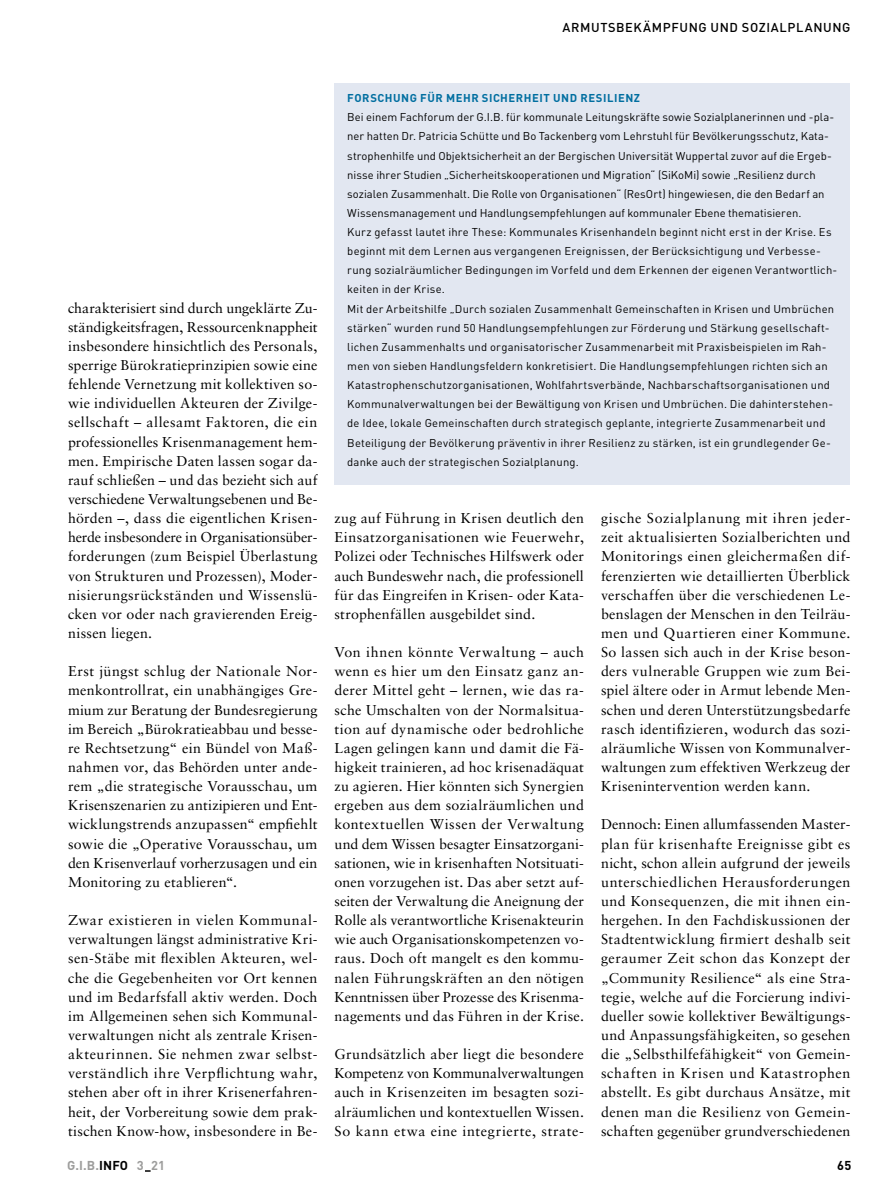
<style>
.page{position:relative;width:893px;height:1191px;background:#fff}
.page>*{position:absolute;margin:0;border:0;box-sizing:border-box;transform-origin:0 0}
._07_Fließtext{font:14.25px/19.2px "Sabon LT";letter-spacing:.015em;color:#000;text-align:justify}
.A_Rubrik{font:500 12.75px "DIN";letter-spacing:.045em;color:#000}
.t1{font:700 12.75px "DIN";letter-spacing:.01em;color:#9d9d9c}
.t2{font:700 12.75px "DIN";color:#000}
._10_Fließtext_Kasten{font:11.25px/19.2px "DIN";letter-spacing:.015em;color:#000}
._09_Headline_Kasten{font:700 11.25px "DIN";letter-spacing:.05em;color:#006ea0}
.s1{color:#000}
</style>
<div class="page">
<div style="left:334px;top:83px;width:516px;height:402px;background:#e2e7f1"></div>
<p class="A_Rubrik" style="left:562px;top:18px;width:290px">ARMUTSBEKÄMPFUNG UND SOZIALPLANUNG</p>
<p class="_07_Fließtext" style="left:68px;top:298px;width:251px">charakterisiert sind durch ungeklärte Zu&shy;ständigkeitsfragen, Ressourcenknappheit insbesondere hinsichtlich des Personals, sperrige Bürokratieprinzipien sowie eine fehlende Vernetzung mit kollektiven so&shy;wie individuellen Akteuren der Zivilge&shy;sellschaft – allesamt Faktoren, die ein professionelles Krisenmanagement hem&shy;men. Empirische Daten lassen sogar da&shy;rauf schließen – und das bezieht sich auf verschiedene Verwaltungsebenen und Be&shy;hörden –, dass die eigentlichen Krisen&shy;herde insbesondere in Organisationsüber&shy;forderungen (zum Beispiel Überlastung von Strukturen und Prozessen), Moder&shy;nisierungsrückständen und Wissenslü&shy;cken vor oder nach gravierenden Ereig&shy;nissen liegen.</p>
<p class="_07_Fließtext" style="left:68px;top:661px;width:251px">Erst jüngst schlug der Nationale Nor&shy;menkontrollrat, ein unabhängiges Gre&shy;mium zur Beratung der Bundesregierung im Bereich „Bürokratieabbau und besse&shy;re Rechtsetzung“ ein Bündel von Maß&shy;nahmen vor, das Behörden unter ande&shy;rem „die strategische Vorausschau, um Krisenszenarien zu antizipieren und Ent&shy;wicklungstrends anzupassen“ empfiehlt sowie die „Operative Vorausschau, um den Krisenverlauf vorherzusagen und ein Monitoring zu etablieren“.</p>
<p class="_07_Fließtext" style="left:68px;top:910px;width:251px">Zwar existieren in vielen Kommunal&shy;verwaltungen längst administrative Kri&shy;sen-Stäbe mit flexiblen Akteuren, wel&shy;che die Gegebenheiten vor Ort kennen und im Bedarfsfall aktiv werden. Doch im Allgemeinen sehen sich Kommunal&shy;verwaltungen nicht als zentrale Krisen&shy;akteurinnen. Sie nehmen zwar selbst&shy;verständlich ihre Verpflichtung wahr, stehen aber oft in ihrer Krisenerfahren&shy;heit, der Vorbereitung sowie dem prak&shy;tischen Know-how, insbesondere in Be-</p>
<p class="_09_Headline_Kasten" style="left:347px;top:90px;width:294px">FORSCHUNG FÜR MEHR SICHERHEIT UND RESILIENZ</p>
<p class="_10_Fließtext_Kasten" style="left:347px;top:107px;width:489px">Bei einem Fachforum der G.I.B. für kommunale Leitungskräfte sowie Sozialplanerinnen und -pla&shy;ner hatten Dr. Patricia Schütte und Bo Tackenberg vom Lehrstuhl für Bevölkerungsschutz, Kata&shy;strophenhilfe und Objektsicherheit an der Bergischen Universität Wuppertal zuvor auf die Ergeb&shy;nisse ihrer Studien „Sicherheitskooperationen und Migration“ (SiKoMi) sowie „Resilienz durch sozialen Zusammenhalt. Die Rolle von Organisationen“ (ResOrt) hingewiesen, die den Bedarf an Wissensmanagement und Handlungsempfehlungen auf kommunaler Ebene thematisieren.</p>
<p class="_10_Fließtext_Kasten" style="left:347px;top:222px;width:492px">Kurz gefasst lautet ihre These: Kommunales Krisenhandeln beginnt nicht erst in der Krise. Es beginnt mit dem Lernen aus vergangenen Ereignissen, der Berücksichtigung und Verbesse&shy;rung sozialräumlicher Bedingungen im Vorfeld und dem Erkennen der eigenen Verantwortlich&shy;keiten in der Krise.</p>
<p class="_10_Fließtext_Kasten" style="left:347px;top:298px;width:488px">Mit der Arbeitshilfe „Durch sozialen Zusammenhalt Gemeinschaften in Krisen und Umbrüchen stärken“ wurden rund 50 Handlungsempfehlungen zur Förderung und Stärkung gesellschaft&shy;lichen Zusammenhalts und organisatorischer Zusammenarbeit mit Praxisbeispielen im Rah&shy;men von sieben Handlungsfeldern konkretisiert. Die Handlungsempfehlungen richten sich an Katastrophenschutzorganisationen, Wohlfahrtsverbände, Nachbarschaftsorganisationen und Kommunalverwaltungen bei der Bewältigung von Krisen und Umbrüchen. Die dahinterstehen&shy;de Idee, lokale Gemeinschaften durch strategisch geplante, integrierte Zusammenarbeit und Beteiligung der Bevölkerung präventiv in ihrer Resilienz zu stärken, ist ein grundlegender Ge&shy;danke auch der strategischen Sozialplanung.</p>
<p class="_07_Fließtext" style="left:334px;top:508px;width:251px">zug auf Führung in Krisen deutlich den Einsatzorganisationen wie Feuerwehr, Polizei oder Technisches Hilfswerk oder auch Bundeswehr nach, die professionell für das Eingreifen in Krisen- oder Kata&shy;strophenfällen ausgebildet sind.</p>
<p class="_07_Fließtext" style="left:334px;top:642px;width:251px">Von ihnen könnte Verwaltung – auch wenn es hier um den Einsatz ganz an&shy;derer Mittel geht – lernen, wie das ra&shy;sche Umschalten von der Normalsitua&shy;tion auf dynamische oder bedrohliche Lagen gelingen kann und damit die Fä&shy;higkeit trainieren, ad hoc krisenadäquat zu agieren. Hier könnten sich Synergien ergeben aus dem sozialräumlichen und kontextuellen Wissen der Verwaltung und dem Wissen besagter Einsatzorgani&shy;sationen, wie in krisenhaften Notsituati&shy;onen vorzugehen ist. Das aber setzt auf&shy;seiten der Verwaltung die Aneignung der Rolle als verantwortliche Krisenakteurin wie auch Organisationskompetenzen vo&shy;raus. Doch oft mangelt es den kommu&shy;nalen Führungskräften an den nötigen Kenntnissen über Prozesse des Krisenma&shy;nagements und das Führen in der Krise.</p>
<p class="_07_Fließtext" style="left:334px;top:1044px;width:251px">Grundsätzlich aber liegt die besondere Kompetenz von Kommunalverwaltungen auch in Krisenzeiten im besagten sozi&shy;alräumlichen und kontextuellen Wissen.<br>So kann etwa eine integrierte, strate-</p>
<p class="_07_Fließtext" style="left:601px;top:508px;width:251px">gische Sozialplanung mit ihren jeder&shy;zeit aktualisierten Sozialberichten und Monitorings einen gleichermaßen dif&shy;ferenzierten wie detaillierten Überblick verschaffen über die verschiedenen Le&shy;benslagen der Menschen in den Teilräu&shy;men und Quartieren einer Kommune.<br>So lassen sich auch in der Krise beson&shy;ders vulnerable Gruppen wie zum Bei&shy;spiel ältere oder in Armut lebende Men&shy;schen und deren Unterstützungsbedarfe rasch identifizieren, wodurch das sozi&shy;alräumliche Wissen von Kommunalver&shy;waltungen zum effektiven Werkzeug der Krisenintervention werden kann.</p>
<p class="_07_Fließtext" style="left:601px;top:814px;width:251px">Dennoch: Einen allumfassenden Master&shy;plan für krisenhafte Ereignisse gibt es nicht, schon allein aufgrund der jeweils unterschiedlichen Herausforderungen und Konsequenzen, die mit ihnen ein&shy;hergehen. In den Fachdiskussionen der Stadtentwicklung firmiert deshalb seit geraumer Zeit schon das Konzept der „Community Resilience“ als eine Stra&shy;tegie, welche auf die Forcierung indivi&shy;dueller sowie kollektiver Bewältigungs&shy;und Anpassungsfähigkeiten, so gesehen die „Selbsthilfefähigkeit“ von Gemein&shy;schaften in Krisen und Katastrophen abstellt. Es gibt durchaus Ansätze, mit denen man die Resilienz von Gemein&shy;schaften gegenüber grundverschiedenen</p>
<p class="t1" style="left:67px;top:1156px;width:100px">G.I.B.<span class="s1">INFO</span> 3 21</p>
<p class="t2" style="left:837px;top:1156px;width:16px">65</p>
</div>
